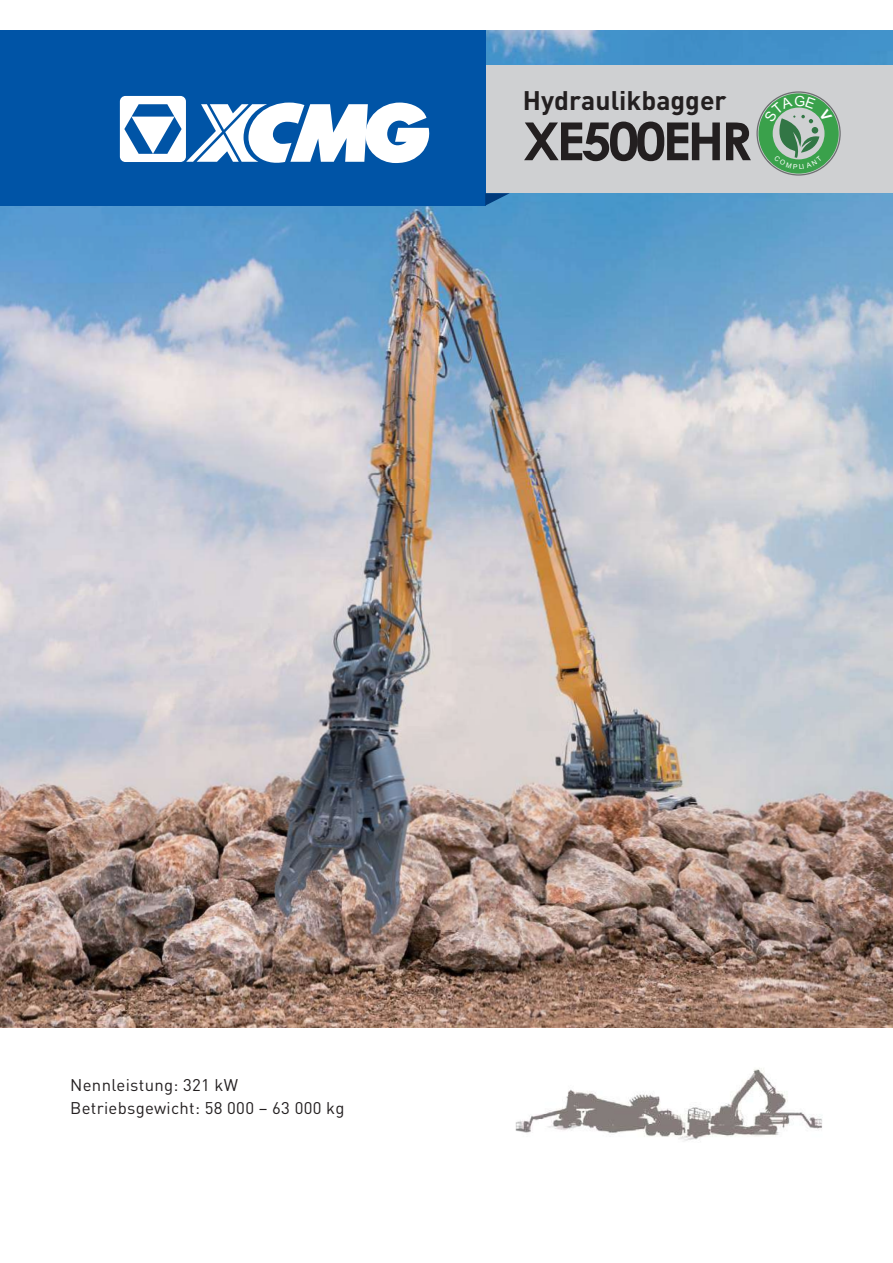
<style>
.page{position:relative;width:893px;height:1263px;background:#fff}
.page>*{position:absolute;margin:0;border:0;box-sizing:border-box;transform-origin:0 0}
.t1{font:700 52.5px "Century Gothic";letter-spacing:-.06em;color:#231f20}
.t2{font:700 26.55px "DIN Pro";color:#231f20}
.t3{font:16.8px/23.2px "DIN Pro";letter-spacing:.015em;color:#231f20}
</style>
<div class="page">
<img style="left:0;top:206px;width:443px;height:273px">
<img style="left:443px;top:30px;width:450px;height:449px">
<img style="left:0;top:479px;width:446px;height:449px">
<img style="left:446px;top:476px;width:447px;height:452px">
<img style="left:0;top:928px;width:893px;height:100px">
<div style="left:485px;top:66px;width:408px;height:127px;background:#cfd0d2"></div>
<div style="left:0;top:30px;width:485px;height:176px;background:#0054a6"></div>
<svg style="left:120px;top:96px;width:310px;height:67px"></svg>
<svg style="left:485px;top:193px;width:25px;height:13px"></svg>
<img style="left:515px;top:1068px;width:308px;height:73px">
<svg style="left:756px;top:91px;width:85px;height:85px"></svg>
<h2 class="t2" style="left:523px;top:90px;width:205px">Hydraulikbagger</h2>
<h1 class="t1" style="left:523px;top:111px;width:231px">XE500EHR</h1>
<p class="t3" style="left:70px;top:1075px;width:276px">Nennleistung: 321 kW<br>Betriebsgewicht: 58 000 – 63 000 kg</p>
</div>
